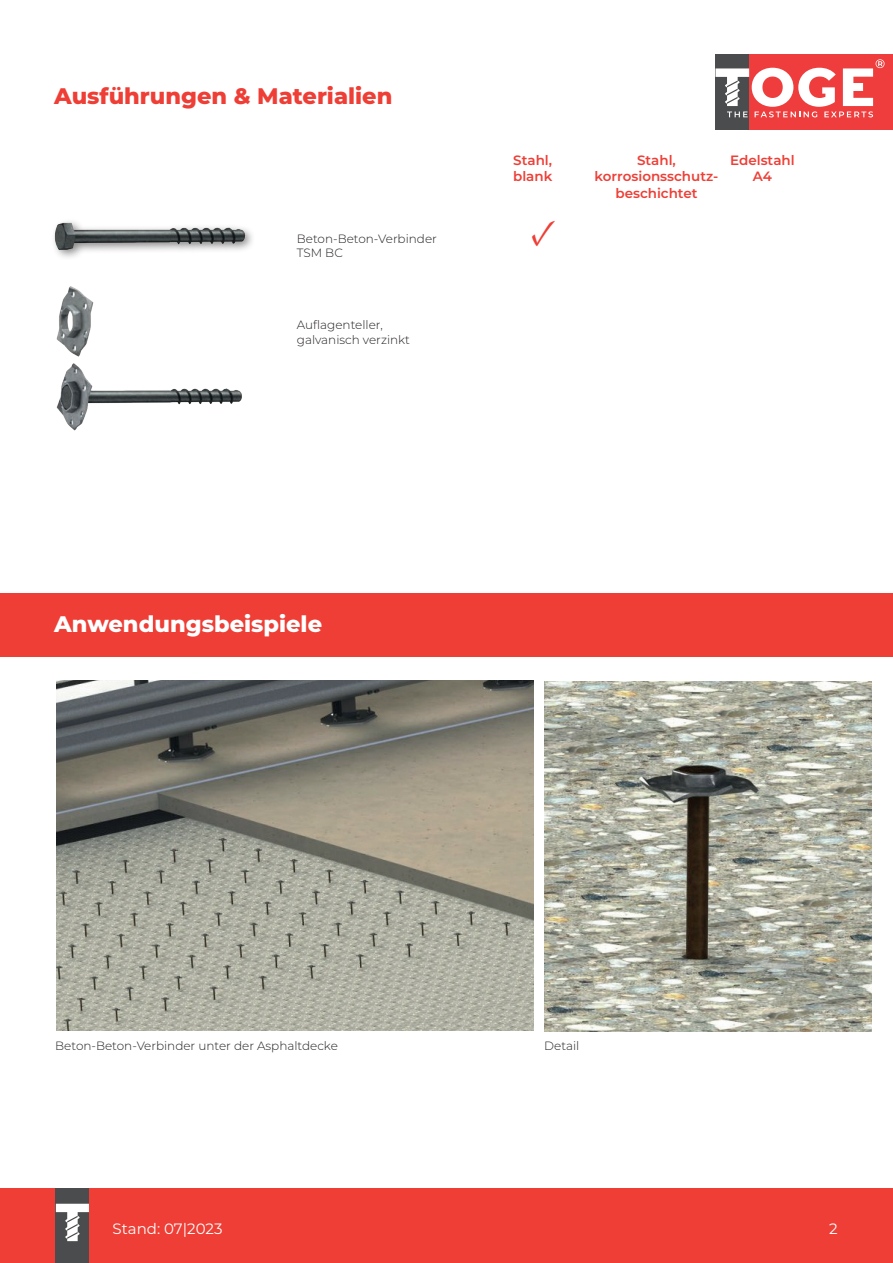
<style>
.page{position:relative;width:893px;height:1263px;background:#fff}
.page>*{position:absolute;margin:0;border:0;box-sizing:border-box;transform-origin:0 0}
.t1{font:37.5px "Minion Pro";color:#ee3e35}
.t2{font:800 22.5px "Montserrat";color:#ee3e35}
.t3{font:800 22.5px "Montserrat";color:#fff}
.t4{font:15px "Montserrat";color:#fff}
.t5{font:600 13.5px/16.2px "Montserrat";color:#ee3e35;text-align:center}
.t6{font:300 12px/14.4px "Montserrat";color:#231f20}
</style>
<div class="page">
<div style="left:0;top:593px;width:893px;height:64px;background:#ee3e35"></div>
<img style="left:54px;top:221px;width:198px;height:37px">
<img style="left:56px;top:680px;width:478px;height:351px">
<div style="left:0;top:1189px;width:893px;height:74px;background:#ee3e35"></div>
<div style="left:56px;top:1189px;width:33px;height:74px;background:#4b4c4d"></div>
<svg style="left:56px;top:1204px;width:33px;height:37px"></svg>
<div style="left:715px;top:54px;width:178px;height:76px;background:#ee3d3c"></div>
<div style="left:715px;top:54px;width:34px;height:76px;background:#4b4c4d"></div>
<svg style="left:715px;top:59px;width:169px;height:58px"></svg>
<img style="left:56px;top:286px;width:38px;height:61px">
<img style="left:544px;top:681px;width:328px;height:350px">
<img style="left:56px;top:347px;width:186px;height:84px">
<h2 class="t2" style="left:54px;top:86px;width:340px">Ausführungen &amp; Materialien</h2>
<p class="t6" style="left:297px;top:232px;width:142px">Beton-Beton-Verbinder<br>TSM BC</p>
<p class="t6" style="left:297px;top:318px;width:115px">Auflagenteller, galvanisch verzinkt</p>
<p class="t5" style="left:513px;top:153px;width:41px;text-align:left">Stahl, blank</p>
<p class="t5" style="left:595px;top:153px;width:125px">Stahl, korrosionsschutz&shy;beschichtet</p>
<p class="t5" style="left:730px;top:153px;width:66px">Edelstahl<br>A4</p>
<h1 class="t1" style="left:531px;top:209px;width:27px">✓</h1>
<h2 class="t3" style="left:54px;top:614px;width:269px">Anwendungsbeispiele</h2>
<p class="t6" style="left:55px;top:1039px;width:284px">Beton-Beton-Verbinder unter der Asphaltdecke</p>
<p class="t6" style="left:544px;top:1039px;width:37px">Detail</p>
<p class="t4" style="left:113px;top:1221px;width:112px">Stand: 07|2023</p>
<p class="t4" style="left:829px;top:1221px;width:10px">2</p>
</div>
